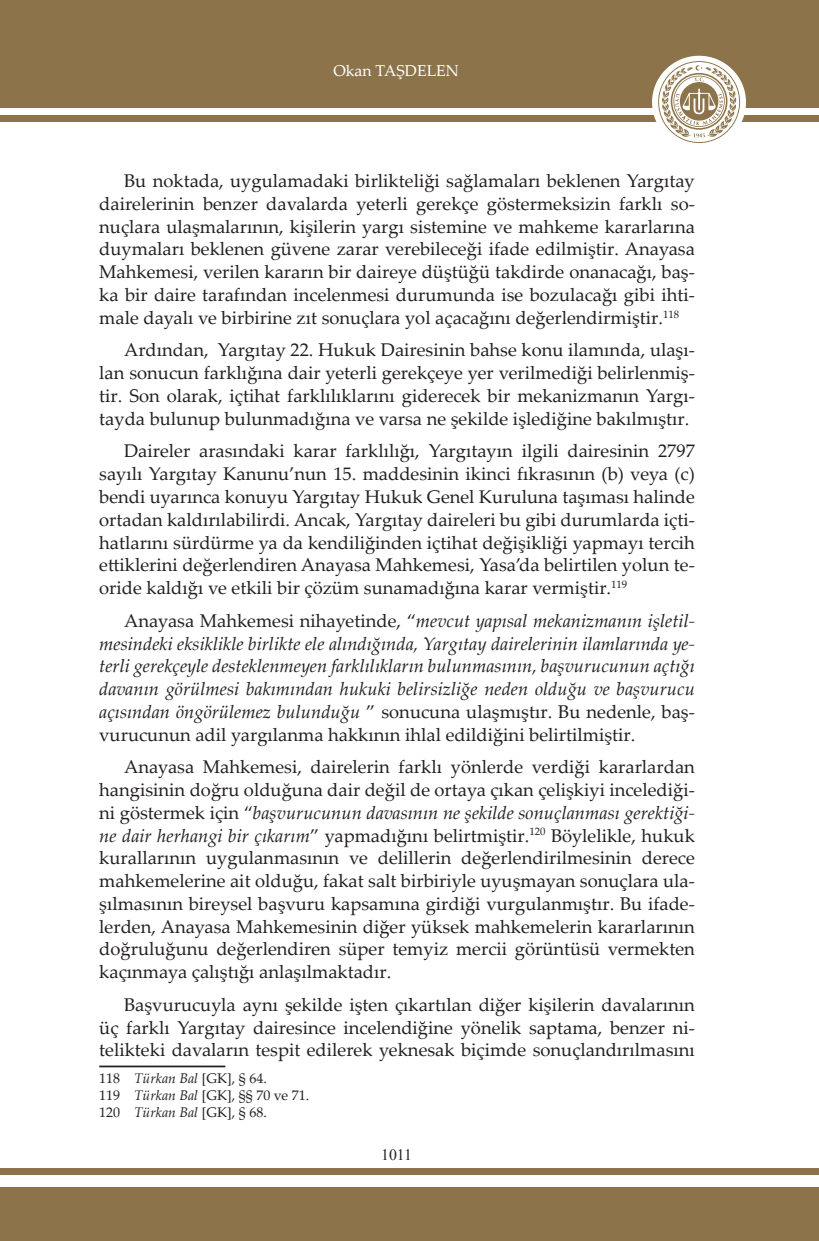
<style>
.page{position:relative;width:819px;height:1241px;background:#fff}
.page>*{position:absolute;margin:0;border:0;box-sizing:border-box;transform-origin:0 0}
.t1{font:18.38px/22.8px "Palatino Linotype";color:#231f20;text-align:justify}
.t2{font:italic 18.38px/22.8px "Palatino Linotype";color:#231f20;text-align:justify}
.t3{font:15.75px "Palatino Linotype";color:#fff}
.t4{font:15.75px "Times New Roman";color:#231f20}
.t5{font:14px/16.8px "Palatino Linotype";color:#231f20}
.s1{font-style:normal}
.s2{font-style:italic}
</style>
<div class="page">
<div style="left:0;top:0;width:819px;height:108px;background:#8d734a"></div>
<div style="left:0;top:1187px;width:819px;height:53px;background:#8d734a"></div>
<div style="left:0;top:116px;width:819px;height:6px;background:#8d734a"></div>
<div style="left:0;top:1167px;width:819px;height:6px;background:#8d734a"></div>
<div style="left:652px;top:56px;width:94px;height:93px;background:#fff;border-radius:50%"></div>
<svg style="left:658px;top:61px;width:82px;height:82px"></svg>
<hr style="left:99px;top:1065px;width:126px;height:2px;background:#231f20">
<p class="t3" style="left:333px;top:59px;width:127px">Okan TAŞDELEN</p>
<p class="t1" style="left:99px;top:169px;width:597px;text-indent:25px">Bu noktada, uygulamadaki birlikteliği sağlamaları beklenen Yargıtay dairelerinin benzer davalarda yeterli gerekçe göstermeksizin farklı so&shy;nuçlara ulaşmalarının, kişilerin yargı sistemine ve mahkeme kararlarına duymaları beklenen güvene zarar verebileceği ifade edilmiştir. Anayasa Mahkemesi, verilen kararın bir daireye düştüğü takdirde onanacağı, baş&shy;ka bir daire tarafından incelenmesi durumunda ise bozulacağı gibi ihti&shy;male dayalı ve birbirine zıt sonuçlara yol açacağını değerlendirmiştir.<sup>118</sup></p>
<p class="t1" style="left:99px;top:338px;width:597px;text-indent:25px">Ardından, Yargıtay 22. Hukuk Dairesinin bahse konu ilamında, ulaşı&shy;lan sonucun farklığına dair yeterli gerekçeye yer verilmediği belirlenmiş&shy;tir. Son olarak, içtihat farklılıklarını giderecek bir mekanizmanın Yargı&shy;tayda bulunup bulunmadığına ve varsa ne şekilde işlediğine bakılmıştır.</p>
<p class="t1" style="left:99px;top:439px;width:597px;text-indent:25px">Daireler arasındaki karar farklılığı, Yargıtayın ilgili dairesinin 2797 sayılı Yargıtay Kanunu’nun 15. maddesinin ikinci fıkrasının (b) veya (c) bendi uyarınca konuyu Yargıtay Hukuk Genel Kuruluna taşıması halinde ortadan kaldırılabilirdi. Ancak, Yargıtay daireleri bu gibi durumlarda içti&shy;hatlarını sürdürme ya da kendiliğinden içtihat değişikliği yapmayı tercih ettiklerini değerlendiren Anayasa Mahkemesi, Yasa’da belirtilen yolun te&shy;oride kaldığı ve etkili bir çözüm sunamadığına karar vermiştir.<sup>119</sup></p>
<p class="t2" style="left:99px;top:608px;width:597px;text-indent:25px"><span class="s1">Anayasa Mahkemesi nihayetinde, “</span>mevcut yapısal mekanizmanın işletil&shy;mesindeki eksiklikle birlikte ele alındığında, Yargıtay dairelerinin ilamlarında ye&shy;terli gerekçeyle desteklenmeyen farklılıkların bulunmasının, başvurucunun açtığı davanın görülmesi bakımından hukuki belirsizliğe neden olduğu ve başvurucu açısından öngörülemez bulunduğu <span class="s1">” sonucuna ulaşmıştır. Bu nedenle, baş&shy;vurucunun adil yargılanma hakkının ihlal edildiğini belirtilmiştir.</span></p>
<p class="t1" style="left:99px;top:754px;width:597px;text-indent:25px">Anayasa Mahkemesi, dairelerin farklı yönlerde verdiği kararlardan hangisinin doğru olduğuna dair değil de ortaya çıkan çelişkiyi incelediği&shy;ni göstermek için “<span class="s2">başvurucunun davasının ne şekilde sonuçlanması gerektiği&shy;ne dair herhangi bir çıkarım</span>” yapmadığını belirtmiştir.<sup>120</sup> Böylelikle, hukuk kurallarının uygulanmasının ve delillerin değerlendirilmesinin derece mahkemelerine ait olduğu, fakat salt birbiriyle uyuşmayan sonuçlara ula&shy;şılmasının bireysel başvuru kapsamına girdiği vurgulanmıştır. Bu ifade&shy;lerden, Anayasa Mahkemesinin diğer yüksek mahkemelerin kararlarının doğruluğunu değerlendiren süper temyiz mercii görüntüsü vermekten kaçınmaya çalıştığı anlaşılmaktadır.</p>
<p class="t1" style="left:99px;top:992px;width:597px;text-indent:25px">Başvurucuyla aynı şekilde işten çıkartılan diğer kişilerin davalarının üç farklı Yargıtay dairesince incelendiğine yönelik saptama, benzer ni&shy;telikteki davaların tespit edilerek yeknesak biçimde sonuçlandırılmasını</p>
<p class="t5" style="left:99px;top:1069px;width:211px">118 <span class="s2">Türkan Bal</span> [GK], § 64.<br>119 <span class="s2">Türkan Bal</span> [GK], §§ 70 ve 71.<br>120 <span class="s2">Türkan Bal</span> [GK], § 68.</p>
<p class="t4" style="left:381px;top:1143px;width:32px">1011</p>
</div>
